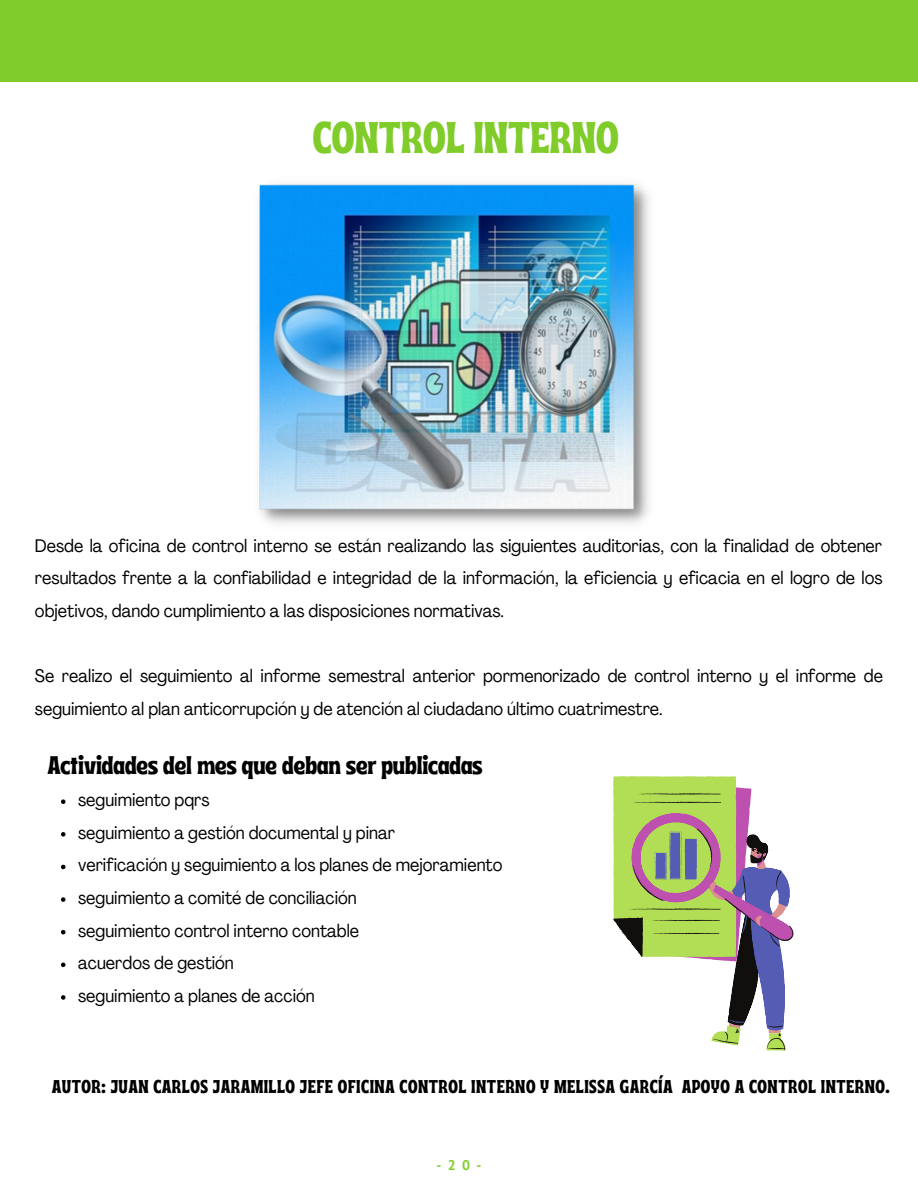
<style>
.page{position:relative;width:918px;height:1188px;background:#fff}
.page>*{position:absolute;margin:0;border:0;box-sizing:border-box;transform-origin:0 0}
.t1{font:44.4px "Ayr Tropika Island Int";color:#80cc2a}
.t2{font:25.5px "Ayr Tropika Island Int";color:#000}
.t3{font:18.6px "Ayr Tropika Island Int";letter-spacing:.03em;color:#000}
.t4{font:condensed 18px/32.7px "Agrandir";color:#000}
.t5{font:700 13.95px "PT Sans";color:#80cc2a}
</style>
<div class="page">
<div style="left:0;top:0;width:918px;height:81px;background:#80cc2a"></div>
<img style="left:259px;top:184px;width:390px;height:340px">
<svg style="left:613px;top:776px;width:180px;height:275px"></svg>
<svg style="left:61px;top:799px;width:5px;height:5px"></svg>
<svg style="left:61px;top:832px;width:5px;height:5px"></svg>
<svg style="left:61px;top:865px;width:5px;height:4px"></svg>
<svg style="left:61px;top:897px;width:5px;height:5px"></svg>
<svg style="left:61px;top:930px;width:5px;height:4px"></svg>
<svg style="left:61px;top:963px;width:5px;height:4px"></svg>
<svg style="left:61px;top:995px;width:5px;height:5px"></svg>
<h1 class="t1" style="left:313px;top:95px;width:308px">CONTROL INTERNO</h1>
<p class="t4" style="left:35px;top:531px;width:849px;text-align:justify">Desde la oficina de control interno se están realizando las siguientes auditorias, con la finalidad de obtener resultados frente a la confiabilidad e integridad de la información, la eficiencia y eficacia en el logro de los objetivos, dando cumplimiento a las disposiciones normativas.</p>
<p class="t4" style="left:35px;top:661px;width:850px">Se realizo el seguimiento al informe semestral anterior pormenorizado de control interno y el informe de seguimiento al plan anticorrupción y de atención al ciudadano último cuatrimestre.</p>
<h2 class="t2" style="left:48px;top:740px;width:437px">Actividades del mes que deban ser publicadas</h2>
<p class="t4" style="left:78px;top:785px;width:426px">seguimiento pqrs<br>seguimiento a gestión documental y pinar<br>verificación y seguimiento a los planes de mejoramiento seguimiento a comité de conciliación<br>seguimiento control interno contable<br>acuerdos de gestión<br>seguimiento a planes de acción</p>
<p class="t3" style="left:52px;top:1069px;width:839px">AUTOR: JUAN CARLOS JARAMILLO JEFE OFICINA CONTROL INTERNO Y MELISSA GARCÍA APOYO A CONTROL INTERNO.</p>
<p class="t5" style="left:436px;top:1155px;width:47px">-20-</p>
</div>
